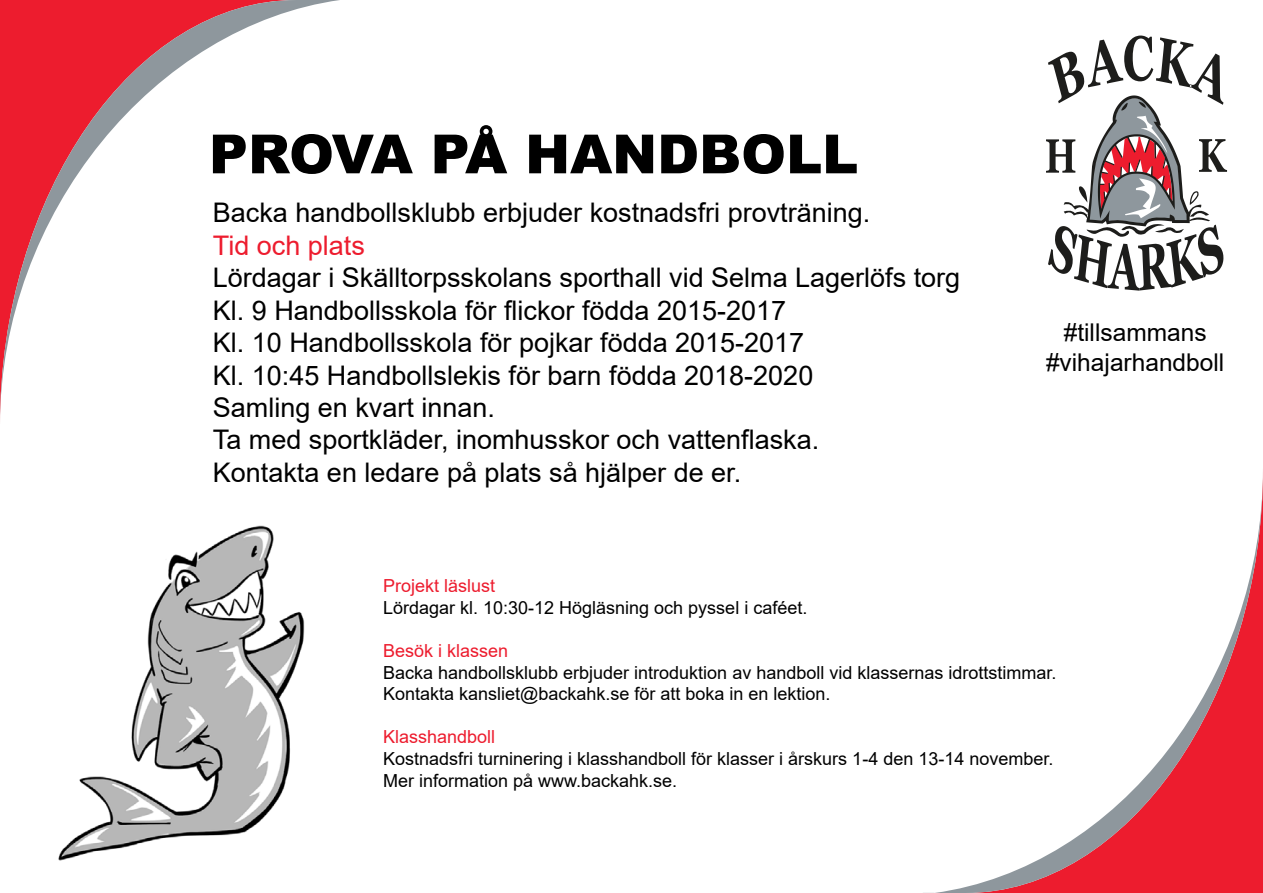
<style>
.page{position:relative;width:1263px;height:893px;background:#fff}
.page>*{position:absolute;margin:0;border:0;box-sizing:border-box;transform-origin:0 0}
.t1{font:900 54px "Arial";color:#000}
.t2{font:27px/32.4px "Arial";color:#000}
.t3{font:27px "Arial";color:#ed1c2e}
.t4{font:24.45px/29.4px "Arial";color:#000;text-align:center}
.t5{font:18px/21.6px "Arial";color:#000}
.t6{font:18px "Arial";color:#ed1c2e}
</style>
<div class="page">
<svg style="left:923px;top:475px;width:340px;height:418px"></svg>
<svg style="left:0;top:0;width:340px;height:418px"></svg>
<svg style="left:1046px;top:36px;width:181px;height:255px"></svg>
<img style="left:58px;top:525px;width:247px;height:336px">
<h1 class="t1" style="left:209px;top:115px;width:651px">PROVA PÅ HANDBOLL</h1>
<p class="t2" style="left:213px;top:197px;width:659px">Backa handbollsklubb erbjuder kostnadsfri provträning.</p>
<p class="t3" style="left:213px;top:227px;width:154px">Tid och plats</p>
<p class="t2" style="left:213px;top:261px;width:749px">Lördagar i Skälltorpsskolans sporthall vid Selma Lagerlöfs torg Kl. 9 Handbollsskola för flickor födda 2015-2017<br>Kl. 10 Handbollsskola för pojkar födda 2015-2017<br>Kl. 10:45 Handbollslekis för barn födda 2018-2020<br>Samling en kvart innan.<br>Ta med sportkläder, inomhusskor och vattenflaska.<br>Kontakta en ledare på plats så hjälper de er.</p>
<p class="t4" style="left:1046px;top:318px;width:180px">#tillsammans #vihajarhandboll</p>
<p class="t6" style="left:383px;top:573px;width:114px">Projekt läslust</p>
<p class="t5" style="left:383px;top:597px;width:426px">Lördagar kl. 10:30-12 Högläsning och pyssel i caféet.</p>
<p class="t6" style="left:383px;top:638px;width:127px">Besök i klassen</p>
<p class="t5" style="left:383px;top:661px;width:675px">Backa handbollsklubb erbjuder introduktion av handboll vid klassernas idrottstimmar.<br>Kontakta kansliet@backahk.se för att boka in en lektion.</p>
<p class="t6" style="left:383px;top:725px;width:114px">Klasshandboll</p>
<p class="t5" style="left:383px;top:748px;width:672px">Kostnadsfri turninering i klasshandboll för klasser i årskurs 1-4 den 13-14 november.<br>Mer information på www.backahk.se.</p>
</div>
